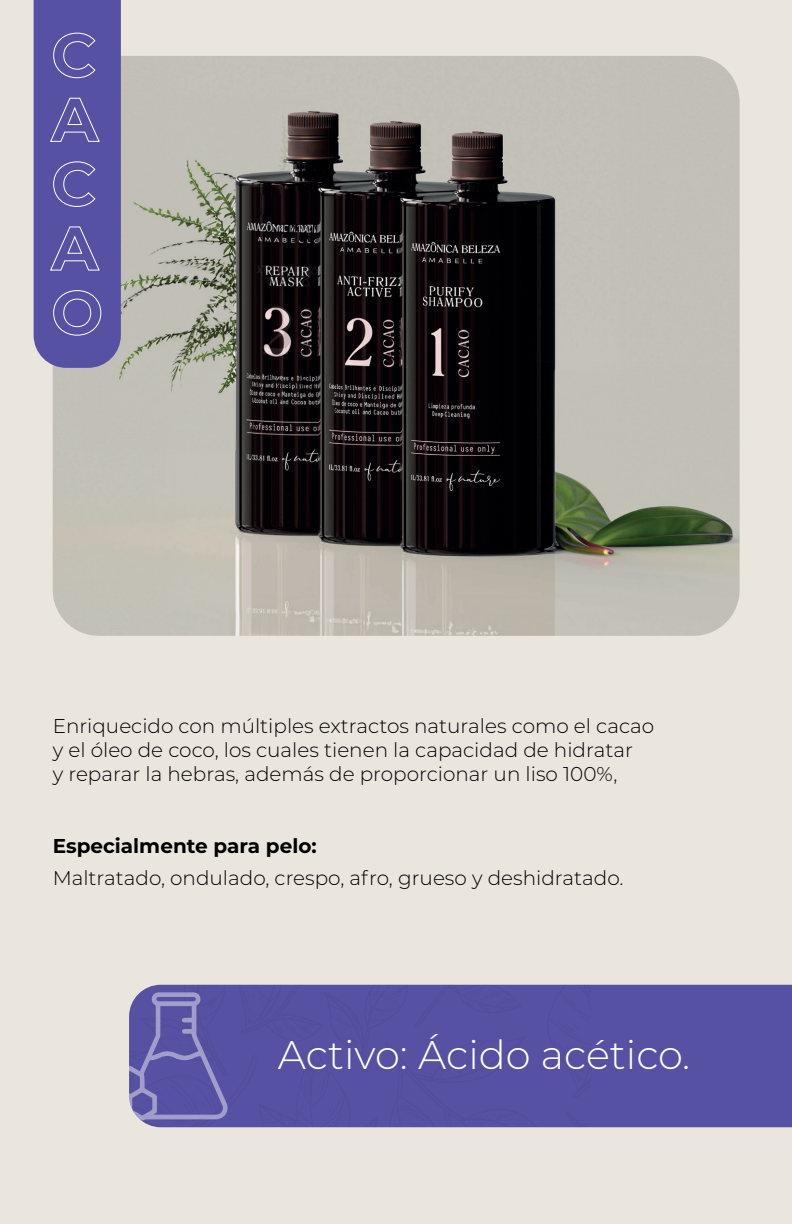
<style>
.page{position:relative;width:792px;height:1224px;background:#eae5dd}
.page>*{position:absolute;margin:0;border:0;box-sizing:border-box;transform-origin:0 0}
.t1{font:300 40px "Montserrat";color:#fff}
.t2{font:300 20px/24px "Montserrat";color:#000001}
.t3{font:700 20px "Montserrat";color:#000001}
</style>
<div class="page">
<img style="left:53px;top:56px;width:687px;height:580px">
<svg style="left:34px;top:0;width:87px;height:368px;background:#5d58a5"></svg>
<div style="left:591px;top:985px;width:201px;height:142px;background:#5651a2"></div>
<div style="left:129px;top:985px;width:462px;height:142px;background:#5651a2"></div>
<svg style="left:129px;top:992px;width:99px;height:128px"></svg>
<p class="t2" style="left:53px;top:714px;width:603px">Enriquecido con múltiples extractos naturales como el cacao y el óleo de coco, los cuales tienen la capacidad de hidratar<br>y reparar la hebras, además de proporcionar un liso 100%,</p>
<p class="t3" style="left:53px;top:832px;width:265px">Especialmente para pelo:</p>
<p class="t2" style="left:53px;top:866px;width:572px">Maltratado, ondulado, crespo, afro, grueso y deshidratado.</p>
<h1 class="t1" style="left:278px;top:1028px;width:414px">Activo: Ácido acético.</h1>
</div>
